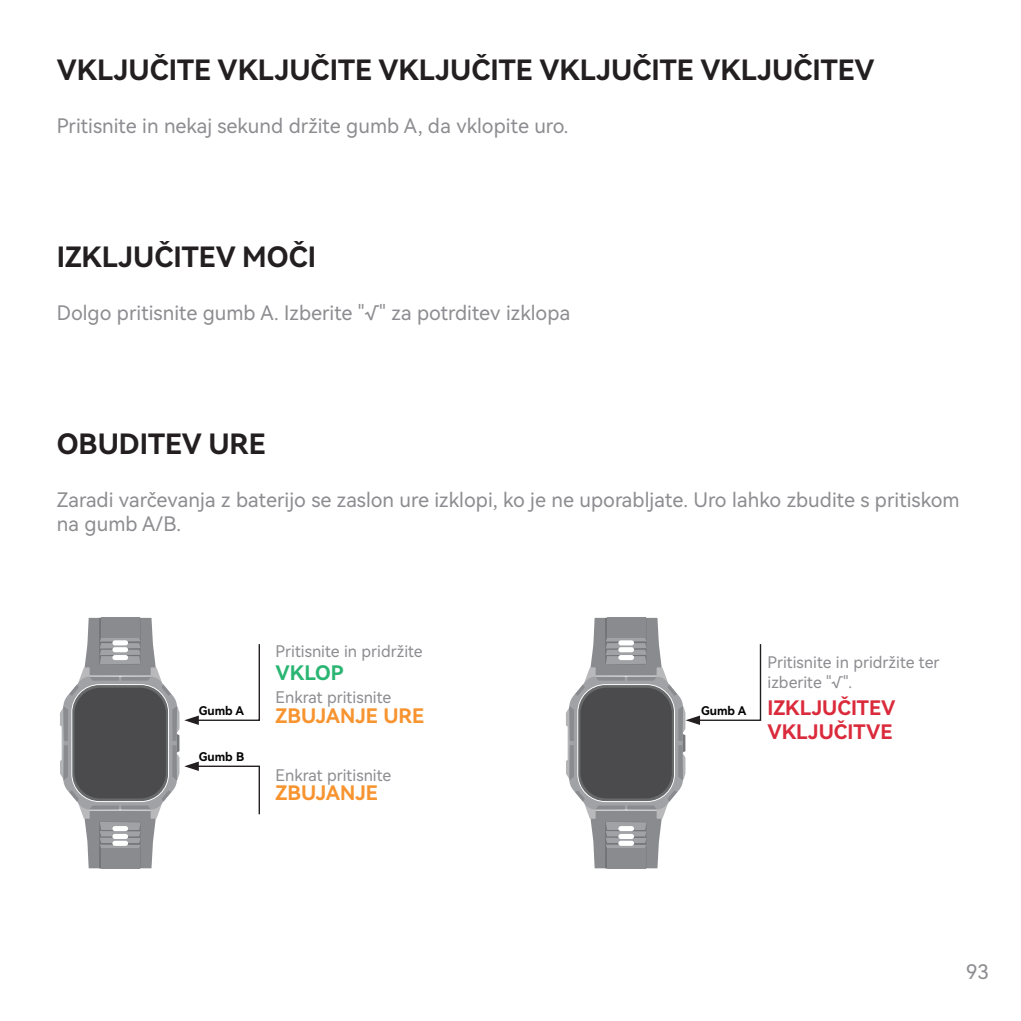
<style>
.page{position:relative;width:1021px;height:1021px;background:#fff}
.page>*{position:absolute;margin:0;border:0;box-sizing:border-box;transform-origin:0 0}
.t1{font:28px "Harmony OS Sans SC Bold";color:#231f20}
.t2{font:20px/24px "Harmony OS Sans SC";color:#8d8d91}
.t3{font:20px/24px "Harmony OS Sans SC Bold";color:#da2a3b}
.t4{font:20px "Harmony OS Sans SC Bold";color:#f79430}
.t5{font:20px "Harmony OS Sans SC Bold";letter-spacing:-.01em;color:#2ab573}
.t6{font:16px/19.2px "Harmony OS Sans SC";color:#8d8d91}
.t7{font:12px "Harmony OS Sans SC Bold";color:#030303}
</style>
<div class="page">
<svg style="left:60px;top:618px;width:200px;height:250px"></svg>
<div style="left:74px;top:687px;width:92px;height:111px;background:#4b4b4d;border-radius:26px"></div>
<svg style="left:566px;top:618px;width:196px;height:250px"></svg>
<div style="left:580px;top:687px;width:92px;height:111px;background:#4b4b4d;border-radius:26px"></div>
<h1 class="t1" style="left:57px;top:50px;width:819px">VKLJUČITE VKLJUČITE VKLJUČITE VKLJUČITE VKLJUČITEV</h1>
<p class="t2" style="left:57px;top:113px;width:513px">Pritisnite in nekaj sekund držite gumb A, da vklopite uro.</p>
<h1 class="t1" style="left:57px;top:237px;width:261px">IZKLJUČITEV MOČI</h1>
<p class="t2" style="left:57px;top:300px;width:515px">Dolgo pritisnite gumb A. Izberite "√" za potrditev izklopa</p>
<h1 class="t1" style="left:57px;top:424px;width:211px">OBUDITEV URE</h1>
<p class="t2" style="left:57px;top:487px;width:904px">Zaradi varčevanja z baterijo se zaslon ure izklopi, ko je ne uporabljate. Uro lahko zbudite s pritiskom na gumb A/B.</p>
<p class="t7" style="left:199px;top:702px;width:47px">Gumb A</p>
<p class="t7" style="left:199px;top:748px;width:47px">Gumb B</p>
<p class="t6" style="left:276px;top:641px;width:149px">Pritisnite in pridržite</p>
<p class="t5" style="left:276px;top:658px;width:69px">VKLOP</p>
<p class="t6" style="left:276px;top:687px;width:117px">Enkrat pritisnite</p>
<p class="t4" style="left:276px;top:701px;width:150px">ZBUJANJE URE</p>
<p class="t6" style="left:276px;top:764px;width:117px">Enkrat pritisnite</p>
<p class="t4" style="left:276px;top:779px;width:104px">ZBUJANJE</p>
<p class="t7" style="left:701px;top:702px;width:47px">Gumb A</p>
<p class="t6" style="left:767px;top:652px;width:173px">Pritisnite in pridržite ter izberite "√".</p>
<p class="t3" style="left:767px;top:694px;width:129px">IZKLJUČITEV<br>VKLJUČITVE</p>
<p class="t2" style="left:966px;top:959px;width:24px">93</p>
</div>
